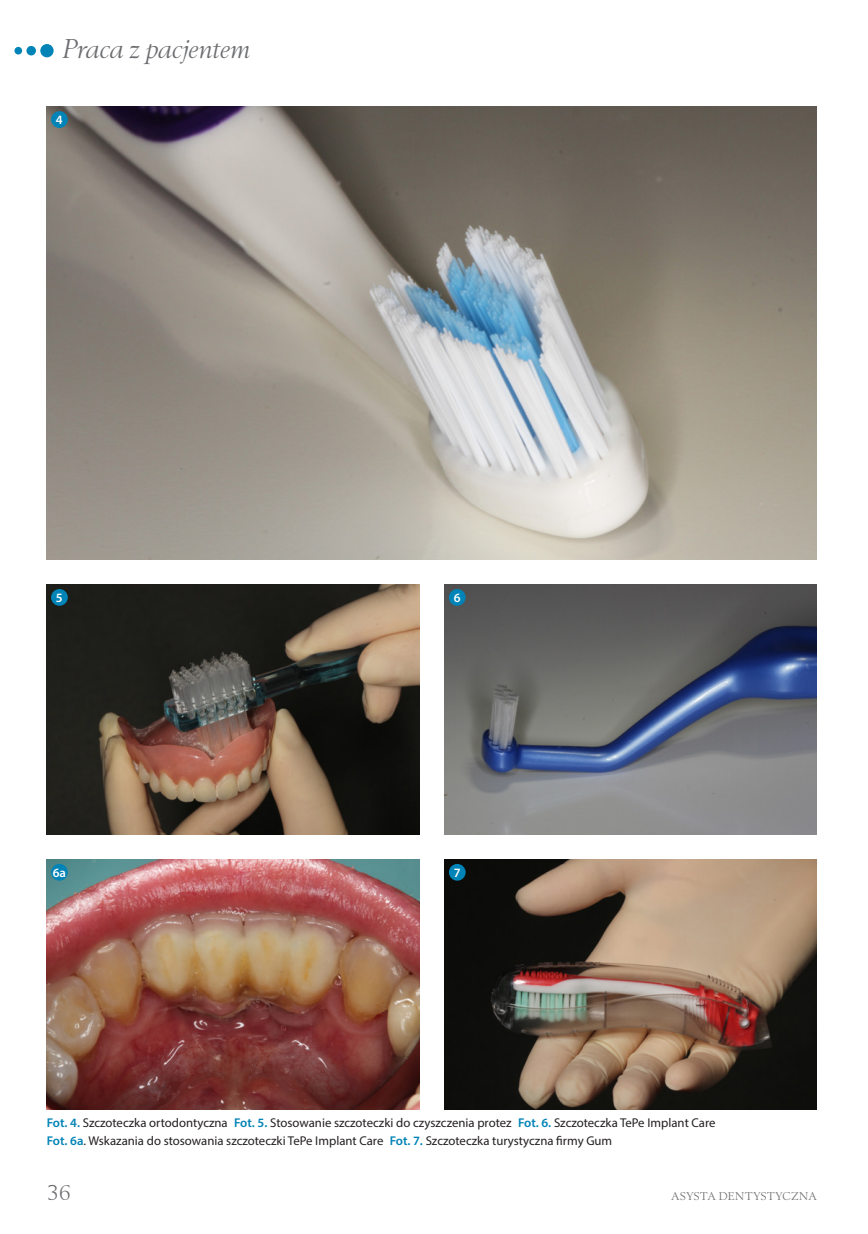
<style>
.page{position:relative;width:868px;height:1234px;background:#fff}
.page>*{position:absolute;margin:0;border:0;box-sizing:border-box;transform-origin:0 0}
.t1{font:italic 28.5px "Berling TCE";letter-spacing:-.005em;color:#6c6d70}
.t2{font:22.5px "Berling TCE";color:#6c6d70}
.podpis{font:12.75px "Myriad Pro";color:#231f20}
.podpis-2{font:600 12.75px "Myriad Pro";color:#fff}
.t3{font:11.7px "Berling TCE";letter-spacing:.035em;color:#6c6d70}
.s1{font-weight:600;color:#0083b6}
</style>
<div class="page">
<div style="left:26px;top:46px;width:10px;height:9px;background:#0083b6;border-radius:50%"></div>
<div style="left:15px;top:47px;width:7px;height:7px;background:#0083b6;border-radius:50%"></div>
<div style="left:40px;top:44px;width:14px;height:13px;background:#0083b6;border-radius:50%"></div>
<img style="left:47px;top:107px;width:769px;height:452px">
<img style="left:47px;top:584px;width:372px;height:250px">
<img style="left:47px;top:859px;width:372px;height:250px">
<img style="left:444px;top:584px;width:372px;height:250px">
<img style="left:444px;top:859px;width:372px;height:250px">
<div style="left:51px;top:111px;width:17px;height:17px;background:#0083b6;border-radius:50%"></div>
<div style="left:51px;top:589px;width:17px;height:16px;background:#0083b6;border-radius:50%"></div>
<div style="left:51px;top:863px;width:17px;height:17px;background:#0083b6;border-radius:50%"></div>
<div style="left:449px;top:589px;width:16px;height:16px;background:#0083b6;border-radius:50%"></div>
<div style="left:449px;top:863px;width:16px;height:17px;background:#0083b6;border-radius:50%"></div>
<h1 class="t1" style="left:63px;top:34px;width:189px">Praca z pacjentem</h1>
<p class="podpis-2" style="left:56px;top:111px;width:8px">4</p>
<p class="podpis-2" style="left:56px;top:589px;width:8px">5</p>
<p class="podpis-2" style="left:53px;top:864px;width:15px">6a</p>
<p class="podpis-2" style="left:453px;top:589px;width:8px">6</p>
<p class="podpis-2" style="left:453px;top:864px;width:8px">7</p>
<p class="podpis" style="left:47px;top:1114px;width:670px"><span class="s1">Fot. 4.</span> Szczoteczka ortodontyczna <span class="s1">Fot. 5.</span> Stosowanie szczoteczki do czyszczenia protez <span class="s1">Fot. 6.</span> Szczoteczka TePe Implant Care</p>
<p class="podpis" style="left:47px;top:1132px;width:567px"><span class="s1">Fot. 6a</span>. Wskazania do stosowania szczoteczki TePe Implant Care <span class="s1">Fot. 7.</span> Szczoteczka turystyczna firmy Gum</p>
<h2 class="t2" style="left:47px;top:1180px;width:26px">36</h2>
<p class="t3" style="left:671px;top:1189px;width:147px">ASYSTA DENTYSTYCZNA</p>
</div>
